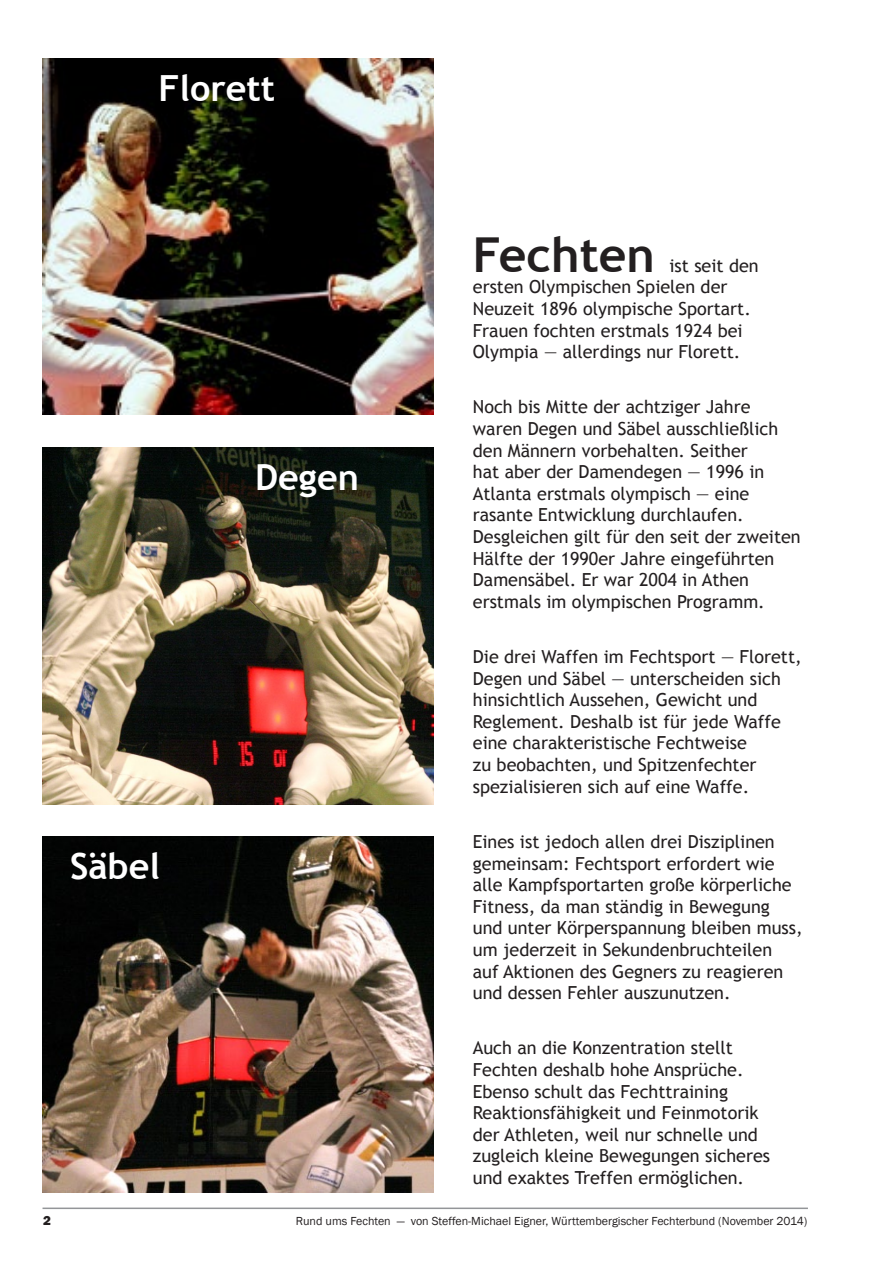
<style>
.page{position:relative;width:893px;height:1263px;background:#fff}
.page>*{position:absolute;margin:0;border:0;box-sizing:border-box;transform-origin:0 0}
.Unterzeile{font:700 48.15px "Trebuchet MS";color:#231f20}
.Überschrift_16pt{font:700 36px "Trebuchet MS";color:#fff}
.Unterzeile-2{font:18px/21.6px "Trebuchet MS";color:#231f20}
.Grundtext_o_EZ{font:800 13.5px "Franklin Gothic";color:#231f20}
.Grundtext_o_EZ-2{font:12px "Franklin Gothic";color:#231f20}
</style>
<div class="page">
<hr style="left:43px;top:1207px;width:765px;height:2px;background:#939598">
<img style="left:43px;top:448px;width:391px;height:356px">
<img style="left:43px;top:836px;width:391px;height:357px">
<img style="left:43px;top:59px;width:391px;height:356px">
<p class="Überschrift_16pt" style="left:158px;top:66px;width:118px">Florett</p>
<p class="Überschrift_16pt" style="left:255px;top:455px;width:105px">Degen</p>
<p class="Überschrift_16pt" style="left:70px;top:844px;width:91px">Säbel</p>
<p class="Unterzeile" style="left:473px;top:225px;width:184px">Fechten</p>
<p class="Unterzeile-2" style="left:473px;top:255px;width:287px;text-indent:196px">ist seit den ersten Olympischen Spielen der<br>Neuzeit 1896 olympische Sportart.<br>Frauen fochten erstmals 1924 bei<br>Olympia — allerdings nur Florett.</p>
<p class="Unterzeile-2" style="left:473px;top:396px;width:329px">Noch bis Mitte der achtziger Jahre waren Degen und Säbel ausschließlich den Männern vorbehalten. Seither<br>hat aber der Damendegen — 1996 in Atlanta erstmals olympisch — eine rasante Entwicklung durchlaufen.<br>Desgleichen gilt für den seit der zweiten Hälfte der 1990er Jahre eingeführten Damensäbel. Er war 2004 in Athen erstmals im olympischen Programm.</p>
<p class="Unterzeile-2" style="left:473px;top:646px;width:330px">Die drei Waffen im Fechtsport — Florett, Degen und Säbel — unterscheiden sich hinsichtlich Aussehen, Gewicht und Reglement. Deshalb ist für jede Waffe eine charakteristische Fechtweise<br>zu beobachten, und Spitzenfechter spezialisieren sich auf eine Waffe.</p>
<p class="Unterzeile-2" style="left:473px;top:831px;width:331px">Eines ist jedoch allen drei Disziplinen gemeinsam: Fechtsport erfordert wie alle Kampfsportarten große körperliche Fitness, da man ständig in Bewegung und unter Körperspannung bleiben muss, um jederzeit in Sekundenbruchteilen<br>auf Aktionen des Gegners zu reagieren und dessen Fehler auszunutzen.</p>
<p class="Unterzeile-2" style="left:473px;top:1037px;width:299px">Auch an die Konzentration stellt Fechten deshalb hohe Ansprüche.<br>Ebenso schult das Fechttraining Reaktionsfähigkeit und Feinmotorik der Athleten, weil nur schnelle und zugleich kleine Bewegungen sicheres und exaktes Treffen ermöglichen.</p>
<p class="Grundtext_o_EZ" style="left:43px;top:1212px;width:9px">2</p>
<p class="Grundtext_o_EZ-2" style="left:296px;top:1214px;width:513px">Rund ums Fechten — von Steffen-Michael Eigner, Württembergischer Fechterbund (November 2014)</p>
</div>
